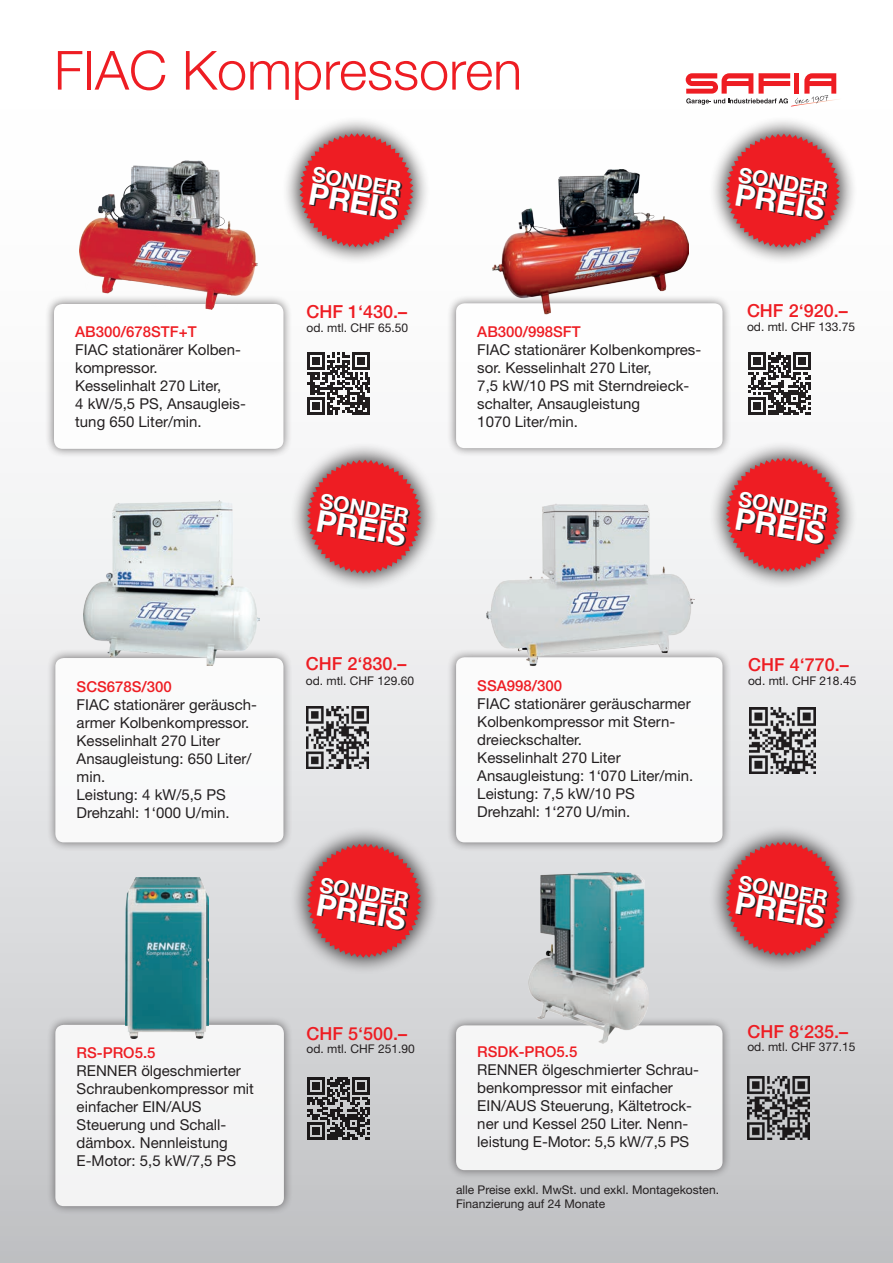
<style>
.page{position:relative;width:893px;height:1263px;background:#fff}
.page>*{position:absolute;margin:0;border:0;box-sizing:border-box;transform-origin:0 0}
.t1{font:300 54px "Helvetica Neue LT Std";color:#ee1d23}
.t2{font:700 30.3px "Helvetica Neue LT Pro";color:#fff}
.t3{font:700 21px "Helvetica Neue LT Pro";color:#fff}
.t4{font:500 18px "Helvetica Neue LT Std";color:#ee1d23}
.t5{font:15px/18px "Helvetica Neue LT Std";color:#231f20}
.t6{font:500 15px "Helvetica Neue LT Std";color:#ee1d23}
.t7{font:12px "Helvetica Neue LT Std";color:#231f20}
.s1{font-weight:500;color:#ee1d23}
</style>
<div class="page">
<div style="left:0;top:0;width:893px;height:1263px;background:linear-gradient(to bottom,#fff,#c7c9cb)"></div>
<svg style="left:686px;top:73px;width:155px;height:33px"></svg>
<div style="left:447px;top:294px;width:285px;height:163px;background:#231f20;opacity:.75"></div>
<div style="left:456px;top:303px;width:266px;height:145px;background:#fff;border-radius:9px"></div>
<div style="left:708px;top:116px;width:150px;height:150px;background:#231f20;opacity:.75"></div>
<svg style="left:726px;top:134px;width:114px;height:114px;background:#e1474b"></svg>
<div style="left:282px;top:116px;width:149px;height:149px;background:#231f20;opacity:.75"></div>
<svg style="left:299px;top:133px;width:114px;height:114px;background:#e1474b"></svg>
<div style="left:45px;top:295px;width:248px;height:163px;background:#231f20;opacity:.75"></div>
<div style="left:54px;top:304px;width:229px;height:145px;background:#fff;border-radius:9px"></div>
<img style="left:80px;top:161px;width:178px;height:149px">
<div style="left:306px;top:352px;width:67px;height:64px;background:#fff"></div>
<svg style="left:307px;top:353px;width:63px;height:62px"></svg>
<div style="left:747px;top:352px;width:67px;height:64px;background:#fff"></div>
<svg style="left:748px;top:353px;width:63px;height:62px"></svg>
<img style="left:492px;top:169px;width:196px;height:146px">
<div style="left:46px;top:649px;width:247px;height:202px;background:#231f20;opacity:.75"></div>
<div style="left:55px;top:658px;width:228px;height:184px;background:#fff;border-radius:9px"></div>
<div style="left:289px;top:442px;width:150px;height:149px;background:#231f20;opacity:.75"></div>
<svg style="left:307px;top:460px;width:114px;height:114px;background:#df454a"></svg>
<img style="left:306px;top:706px;width:63px;height:63px">
<img style="left:83px;top:500px;width:176px;height:166px">
<div style="left:447px;top:648px;width:285px;height:203px;background:#231f20;opacity:.75"></div>
<div style="left:456px;top:657px;width:266px;height:185px;background:#fff;border-radius:9px"></div>
<div style="left:708px;top:440px;width:150px;height:150px;background:#231f20;opacity:.75"></div>
<svg style="left:726px;top:458px;width:114px;height:114px;background:#e0454a"></svg>
<img style="left:749px;top:707px;width:67px;height:67px">
<img style="left:487px;top:503px;width:207px;height:163px">
<div style="left:46px;top:1016px;width:247px;height:199px;background:#231f20;opacity:.75"></div>
<div style="left:55px;top:1025px;width:229px;height:181px;background:#f4f4f5;border-radius:9px"></div>
<img style="left:125px;top:877px;width:83px;height:161px">
<div style="left:300px;top:1070px;width:77px;height:77px;background:#cccdcf"></div>
<svg style="left:307px;top:1077px;width:63px;height:62px"></svg>
<div style="left:447px;top:1016px;width:285px;height:163px;background:#231f20;opacity:.75"></div>
<div style="left:456px;top:1025px;width:266px;height:145px;background:#f5f5f5;border-radius:9px"></div>
<img style="left:747px;top:1077px;width:63px;height:62px">
<img style="left:529px;top:873px;width:120px;height:170px">
<div style="left:289px;top:826px;width:150px;height:149px;background:#231f20;opacity:.75"></div>
<svg style="left:307px;top:844px;width:114px;height:114px;background:#db4146"></svg>
<div style="left:708px;top:824px;width:150px;height:150px;background:#231f20;opacity:.75"></div>
<svg style="left:726px;top:842px;width:114px;height:114px;background:#db4146"></svg>
<p class="t1" style="left:54px;top:37px;width:470px">FIAC Kompressoren</p>
<p class="t5" style="left:75px;top:323px;width:167px"><span class="s1">AB300/678STF+T<br></span>FIAC stationärer Kolben&shy;kompressor.</p>
<p class="t5" style="left:75px;top:377px;width:172px">Kesselinhalt 270 Liter,<br>4 kW/5,5 PS, Ansaugleis&shy;tung 650 Liter/min.</p>
<p class="t3" style="left:315px;top:161px;width:92px;rotate:10deg">SONDER</p>
<p class="t2" style="left:312px;top:175px;width:92px;rotate:10deg">PREIS</p>
<p class="t4" style="left:307px;top:301px;width:102px">CHF 1‘430.–</p>
<p class="t7" style="left:307px;top:321px;width:103px">od. mtl. CHF 65.50</p>
<p class="t3" style="left:322px;top:487px;width:92px;rotate:10deg">SONDER</p>
<p class="t2" style="left:320px;top:501px;width:92px;rotate:10deg">PREIS</p>
<p class="t6" style="left:477px;top:322px;width:105px">AB300/998SFT</p>
<p class="t5" style="left:477px;top:340px;width:225px">FIAC stationärer Kolbenkompres&shy;sor. Kesselinhalt 270 Liter,<br>7,5 kW/10 PS mit Sterndreieck&shy;schalter, Ansaugleistung<br>1070 Liter/min.</p>
<p class="t3" style="left:741px;top:161px;width:92px;rotate:10deg">SONDER</p>
<p class="t2" style="left:739px;top:175px;width:92px;rotate:10deg">PREIS</p>
<p class="t4" style="left:747px;top:300px;width:102px">CHF 2‘920.–</p>
<p class="t7" style="left:747px;top:320px;width:110px">od. mtl. CHF 133.75</p>
<p class="t3" style="left:741px;top:485px;width:92px;rotate:10deg">SONDER</p>
<p class="t2" style="left:739px;top:499px;width:92px;rotate:10deg">PREIS</p>
<p class="t5" style="left:77px;top:677px;width:182px"><span class="s1">SCS678S/300<br></span>FIAC stationärer geräusch&shy;armer Kolbenkompressor.<br>Kesselinhalt 270 Liter<br>Ansaugleistung: 650 Liter/ min.</p>
<p class="t5" style="left:77px;top:785px;width:155px">Leistung: 4 kW/5,5 PS<br>Drehzahl: 1‘000 U/min.</p>
<p class="t5" style="left:77px;top:1044px;width:179px"><span class="s1">RS-PRO5.5<br></span>RENNER ölgeschmierter<br>Schraubenkompressor mit einfacher EIN/AUS<br>Steuerung und Schall&shy;dämbox. Nennleistung<br>E-Motor: 5,5 kW/7,5 PS</p>
<p class="t4" style="left:306px;top:653px;width:102px">CHF 2‘830.–</p>
<p class="t7" style="left:306px;top:673px;width:110px">od. mtl. CHF 129.60</p>
<p class="t6" style="left:477px;top:676px;width:86px">SSA998/300</p>
<p class="t5" style="left:477px;top:694px;width:217px">FIAC stationärer geräuscharmer<br>Kolbenkompressor mit Stern&shy;dreieckschalter.<br>Kesselinhalt 270 Liter<br>Ansaugleistung: 1‘070 Liter/min.</p>
<p class="t5" style="left:477px;top:784px;width:159px">Leistung: 7,5 kW/10 PS<br>Drehzahl: 1‘270 U/min.</p>
<p class="t4" style="left:748px;top:654px;width:102px">CHF 4‘770.–</p>
<p class="t7" style="left:748px;top:674px;width:110px">od. mtl. CHF 218.45</p>
<p class="t3" style="left:322px;top:871px;width:92px;rotate:10deg">SONDER</p>
<p class="t2" style="left:320px;top:885px;width:92px;rotate:10deg">PREIS</p>
<p class="t3" style="left:741px;top:869px;width:92px;rotate:10deg">SONDER</p>
<p class="t2" style="left:739px;top:883px;width:92px;rotate:10deg">PREIS</p>
<p class="t4" style="left:307px;top:1022px;width:102px">CHF 5‘500.–</p>
<p class="t7" style="left:307px;top:1042px;width:110px">od. mtl. CHF 251.90</p>
<p class="t6" style="left:477px;top:1043px;width:102px">RSDK-PRO5.5</p>
<p class="t5" style="left:477px;top:1061px;width:223px">RENNER ölgeschmierter Schrau&shy;benkompressor mit einfacher<br>EIN/AUS Steuerung, Kältetrock&shy;ner und Kessel 250 Liter. Nenn&shy;leistung E-Motor: 5,5 kW/7,5 PS</p>
<p class="t7" style="left:456px;top:1182px;width:264px">alle Preise exkl. MwSt. und exkl. Montagekosten.</p>
<p class="t7" style="left:456px;top:1197px;width:151px">Finanzierung auf 24 Monate</p>
<p class="t4" style="left:747px;top:1020px;width:102px">CHF 8‘235.–</p>
<p class="t7" style="left:747px;top:1040px;width:110px">od. mtl. CHF 377.15</p>
</div>
